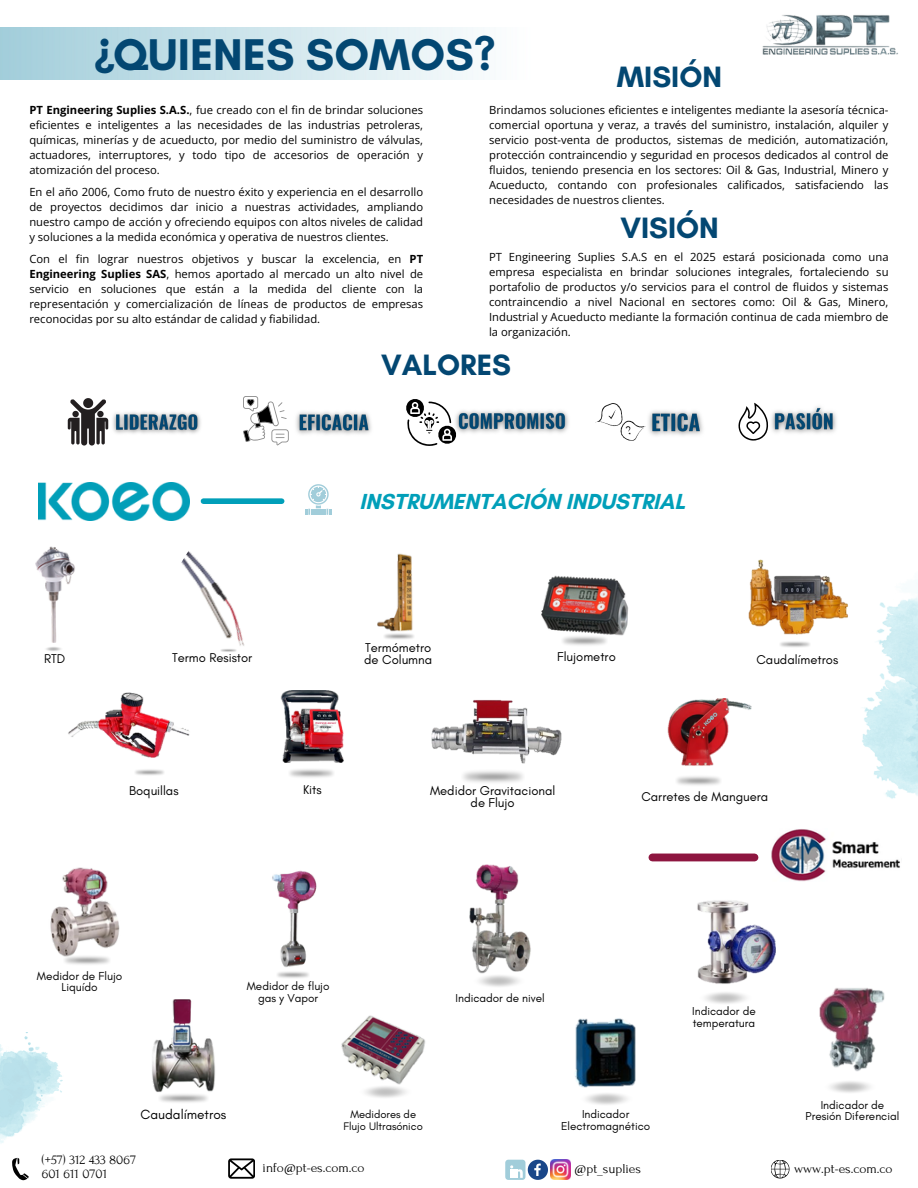
<style>
.page{position:relative;width:918px;height:1188px;background:#fff}
.page>*{position:absolute;margin:0;border:0;box-sizing:border-box;transform-origin:0 0}
.t1{font:700 45.3px "Glacial Indifference";color:#034772}
.t2{font:700 30px "Glacial Indifference";color:#034772}
.t3{font:700 22.2px "Glacial Indifference";color:#019fb9}
.t4{font:13.65px "Glacial Indifference";color:#000}
.t5{font:13.5px/13.5px "Forum";color:#010101}
.t6{font:13.05px/12px "Glacial Indifference";color:#000;text-align:center}
.t7{font:11.85px/10.8px "Glacial Indifference";color:#000;text-align:center}
.t8{font:11.7px/11.6px "Glacial Indifference";color:#000;text-align:center}
.t9{font:11.25px/15px "Open Sans";color:#000;text-align:justify}
.t10{font:11.1px/12.1px "Glacial Indifference";color:#000;text-align:center}
.s1{font-weight:700}
</style>
<div class="page">
<img style="left:550px;top:1160px;width:21px;height:20px">
<img style="left:0;top:1032px;width:63px;height:111px">
<svg style="left:12px;top:1158px;width:17px;height:22px"></svg>
<svg style="left:228px;top:1158px;width:27px;height:21px"></svg>
<div style="left:505px;top:1160px;width:20px;height:20px;background:#a1cdda;border-radius:3px"></div>
<svg style="left:510px;top:1160px;width:38px;height:20px"></svg>
<svg style="left:771px;top:1160px;width:18px;height:18px"></svg>
<img style="left:762px;top:15px;width:136px;height:39px">
<img style="left:38px;top:482px;width:151px;height:39px">
<img style="left:771px;top:829px;width:129px;height:52px">
<div style="left:203px;top:498px;width:79px;height:6px;background:#019fb9"></div>
<div style="left:652px;top:854px;width:102px;height:7px;background:#8e1640"></div>
<img style="left:46px;top:647px;width:15px;height:4px">
<img style="left:181px;top:551px;width:64px;height:101px">
<img style="left:35px;top:546px;width:40px;height:97px">
<img style="left:541px;top:575px;width:88px;height:61px">
<img style="left:377px;top:553px;width:36px;height:79px">
<img style="left:561px;top:635px;width:47px;height:11px">
<img style="left:384px;top:633px;width:30px;height:6px">
<img style="left:68px;top:693px;width:122px;height:65px">
<img style="left:748px;top:559px;width:100px;height:76px">
<img style="left:667px;top:698px;width:85px;height:68px">
<img style="left:280px;top:690px;width:64px;height:72px">
<img style="left:431px;top:700px;width:131px;height:64px">
<img style="left:780px;top:641px;width:30px;height:6px">
<img style="left:135px;top:769px;width:29px;height:6px">
<svg style="left:305px;top:484px;width:27px;height:31px"></svg>
<img style="left:857px;top:597px;width:61px;height:239px">
<svg style="left:68px;top:398px;width:39px;height:48px"></svg>
<svg style="left:406px;top:399px;width:48px;height:47px"></svg>
<svg style="left:738px;top:403px;width:28px;height:38px"></svg>
<svg style="left:243px;top:396px;width:46px;height:49px"></svg>
<img style="left:595px;top:404px;width:48px;height:37px">
<img style="left:449px;top:404px;width:120px;height:37px">
<img style="left:107px;top:412px;width:94px;height:22px">
<img style="left:296px;top:412px;width:76px;height:23px">
<img style="left:643px;top:410px;width:60px;height:26px">
<img style="left:766px;top:406px;width:70px;height:28px">
<img style="left:152px;top:1000px;width:63px;height:92px">
<img style="left:341px;top:1015px;width:85px;height:69px">
<img style="left:50px;top:867px;width:70px;height:92px">
<img style="left:277px;top:971px;width:32px;height:7px">
<img style="left:272px;top:870px;width:45px;height:97px">
<img style="left:469px;top:864px;width:62px;height:109px">
<img style="left:575px;top:1018px;width:61px;height:70px">
<img style="left:819px;top:988px;width:66px;height:84px">
<img style="left:697px;top:900px;width:78px;height:84px">
<p class="t1" style="left:113px;top:27px;width:384px">QUIENES SOMOS?</p>
<p class="t1" style="left:116px;top:82px;width:23px;rotate:-180deg">?</p>
<p class="t2" style="left:617px;top:59px;width:107px">MISIÓN</p>
<p class="t9" style="left:29px;top:102px;width:395px"><span class="s1">PT Engineering Suplies S.A.S.</span>, fue creado con el fin de brindar soluciones eficientes e inteligentes a las necesidades de las industrias petroleras, químicas, minerías y de acueducto, por medio del suministro de válvulas, actuadores, interruptores, y todo tipo de accesorios de operación y atomización del proceso.</p>
<p class="t9" style="left:29px;top:184px;width:395px">En el año 2006, Como fruto de nuestro éxito y experiencia en el desarrollo de proyectos decidimos dar inicio a nuestras actividades, ampliando nuestro campo de acción y ofreciendo equipos con altos niveles de calidad y soluciones a la medida económica y operativa de nuestros clientes.</p>
<h2 class="t9" style="left:29px;top:251px;width:395px">Con el fin lograr nuestros objetivos y buscar la excelencia, en <span class="s1">PT Engineering Suplies SAS</span>, hemos aportado al mercado un alto nivel de servicio en soluciones que están a la medida del cliente con la representación y comercialización de líneas de productos de empresas reconocidas por su alto estándar de calidad y fiabilidad.</h2>
<h2 class="t9" style="left:489px;top:102px;width:401px">Brindamos soluciones eficientes e inteligentes mediante la asesoría técnica&shy;comercial oportuna y veraz, a través del suministro, instalación, alquiler y servicio post-venta de productos, sistemas de medición, automatización, protección contraincendio y seguridad en procesos dedicados al control de fluidos, teniendo presencia en los sectores: Oil &amp; Gas, Industrial, Minero y Acueducto, contando con profesionales calificados, satisfaciendo las necesidades de nuestros clientes.</h2>
<p class="t2" style="left:620px;top:210px;width:100px">VISIÓN</p>
<p class="t9" style="left:489px;top:249px;width:401px">PT Engineering Suplies S.A.S en el 2025 estará posicionada como una empresa especialista en brindar soluciones integrales, fortaleciendo su portafolio de productos y/o servicios para el control de fluidos y sistemas contraincendio a nivel Nacional en sectores como: Oil &amp; Gas, Minero, Industrial y Acueducto mediante la formación continua de cada miembro de la organización.</p>
<p class="t2" style="left:381px;top:346px;width:131px">VALORES</p>
<p class="t3" style="left:359px;top:488px;width:327px">INSTRUMENTACIÓN INDUSTRIAL</p>
<p class="t6" style="left:365px;top:641px;width:68px">Termómetro</p>
<p class="t6" style="left:44px;top:652px;width:23px">RTD</p>
<p class="t6" style="left:557px;top:651px;width:60px">Flujometro</p>
<h3 class="t6" style="left:172px;top:652px;width:82px">Termo Resistor</h3>
<p class="t6" style="left:364px;top:653px;width:69px">de Columna</p>
<p class="t6" style="left:756px;top:653px;width:83px">Caudalímetros</p>
<h1 class="t6" style="left:430px;top:784px;width:127px">Medidor Gravitacional de Flujo</h1>
<h6 class="t6" style="left:303px;top:784px;width:20px">Kits</h6>
<p class="t6" style="left:129px;top:785px;width:51px">Boquillas</p>
<p class="t6" style="left:641px;top:790px;width:128px">Carretes de Manguera</p>
<p class="t7" style="left:37px;top:970px;width:87px">Medidor de Flujo<br>Liquído</p>
<h6 class="t8" style="left:247px;top:980px;width:84px">Medidor de flujo gas y Vapor</h6>
<p class="t4" style="left:141px;top:1106px;width:87px">Caudalímetros</p>
<p class="t10" style="left:344px;top:1108px;width:81px">Medidores de<br>Flujo Ultrasónico</p>
<p class="t8" style="left:456px;top:992px;width:91px">Indicador de nivel</p>
<p class="t8" style="left:692px;top:1005px;width:65px;text-align:left">Indicador de temperatura</p>
<h6 class="t8" style="left:561px;top:1108px;width:91px">Indicador<br>Electromagnético</h6>
<p class="t8" style="left:806px;top:1099px;width:95px">Indicador de<br>Presión Diferencial</p>
<p class="t5" style="left:42px;top:1153px;width:96px">(+57) 312 433 8067<br>601 611 0701</p>
<p class="t5" style="left:263px;top:1161px;width:103px">info@pt-es.com.co</p>
<h2 class="t5" style="left:575px;top:1162px;width:68px">@pt_suplies</h2>
<p class="t5" style="left:794px;top:1163px;width:100px">www.pt-es.com.co</p>
</div>
